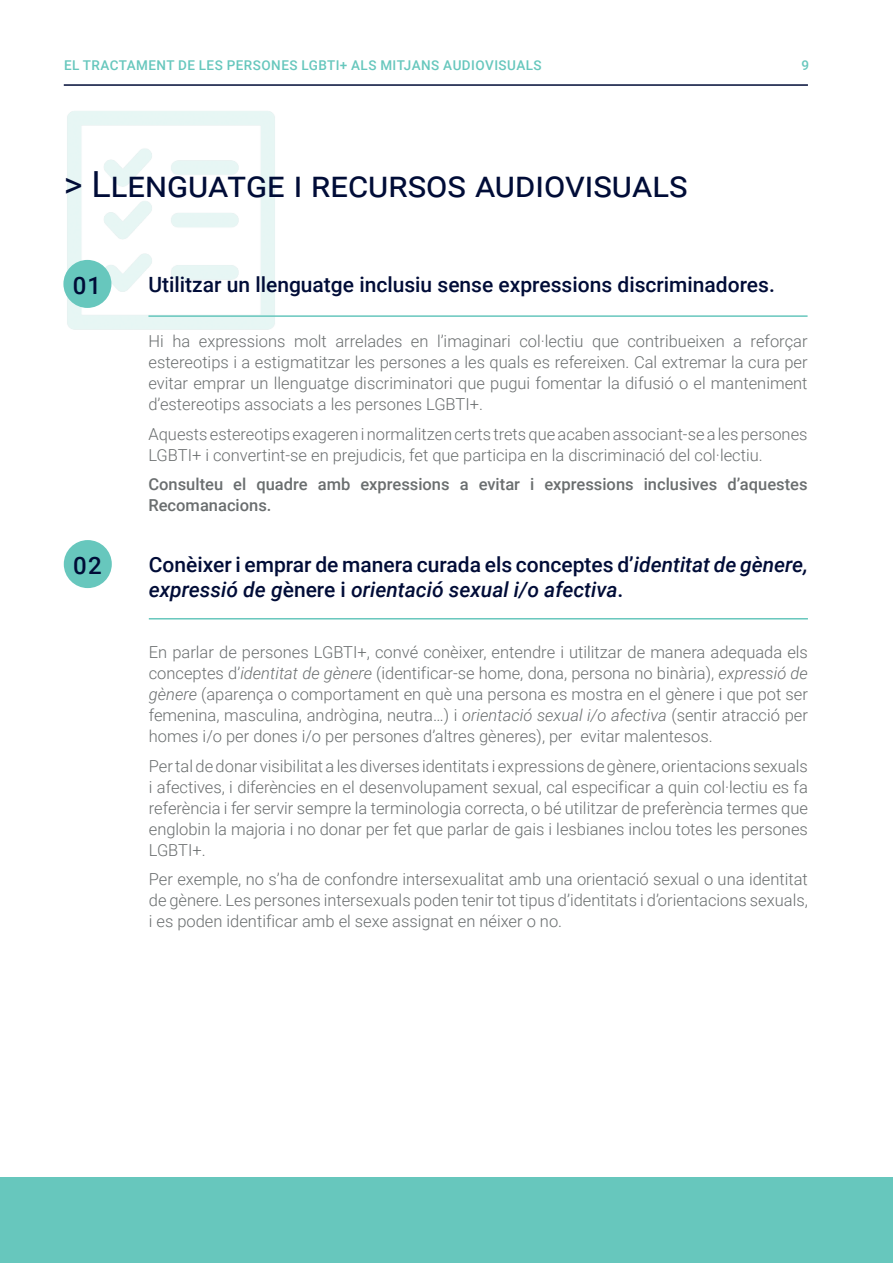
<style>
.page{position:relative;width:893px;height:1263px;background:#fff}
.page>*{position:absolute;margin:0;border:0;box-sizing:border-box;transform-origin:0 0}
.t1{font:36px "Roboto";color:#000c37}
.t2{font:500 24px "Roboto";color:#000c37}
.t3{font:italic 500 21px/25.2px "Roboto";color:#000c37}
.t4{font:500 21px "Roboto";color:#000c37}
.t5{font:300 16.5px/21px "Roboto";color:#6a6e6f;text-align:justify}
.t6{font:500 16.5px/21px "Roboto";color:#6a6e6f}
.t7{font:500 13.5px "Roboto";letter-spacing:.035em;color:#67c7bd}
.s1{font-style:normal}
.s2{font-style:italic}
</style>
<div class="page">
<div style="left:0;top:1178px;width:893px;height:85px;background:#67c7bd"></div>
<hr style="left:64px;top:84px;width:744px;height:2px;background:#000c37">
<img style="left:66px;top:111px;width:209px;height:219px">
<div style="left:64px;top:540px;width:48px;height:48px;background:#67c7bd;border-radius:50%"></div>
<hr style="left:149px;top:618px;width:659px;height:1px;background:#67c7bd">
<div style="left:63px;top:260px;width:48px;height:48px;background:#67c7bd;border-radius:50%"></div>
<hr style="left:148px;top:315px;width:660px;height:2px;background:#67c7bd">
<p class="t7" style="left:64px;top:55px;width:479px">EL TRACTAMENT DE LES PERSONES LGBTI+ ALS MITJANS AUDIOVISUALS</p>
<p class="t7" style="left:801px;top:55px;width:9px">9</p>
<h1 class="t1" style="left:64px;top:159px;width:625px">&gt; Llenguatge i recursos audiovisuals</h1>
<h2 class="t2" style="left:73px;top:269px;width:30px">01</h2>
<p class="t4" style="left:148px;top:270px;width:628px">Utilitzar un llenguatge inclusiu sense expressions discriminadores.</p>
<p class="t5" style="left:148px;top:330px;width:661px">Hi ha expressions molt arrelades en l’imaginari col·lectiu que contribueixen a reforçar estereotips i a estigmatitzar les persones a les quals es refereixen. Cal extremar la cura per evitar emprar un llenguatge discriminatori que pugui fomentar la difusió o el manteniment d’estereotips associats a les persones LGBTI+.</p>
<p class="t5" style="left:148px;top:423px;width:661px">Aquests estereotips exageren i normalitzen certs trets que acaben associant-se a les persones<br>LGBTI+ i convertint-se en prejudicis, fet que participa en la discriminació del col·lectiu.</p>
<p class="t6" style="left:148px;top:473px;width:661px">Consulteu el quadre amb expressions a evitar i expressions inclusives d’aquestes<br>Recomanacions.</p>
<h2 class="t2" style="left:73px;top:549px;width:30px">02</h2>
<p class="t3" style="left:149px;top:551px;width:661px"><span class="s1">Conèixer i emprar de manera curada els conceptes d’</span>identitat de gènere, expressió de g<span class="s1">ènere i</span> orientació sexual i/o afectiva<span class="s1">.</span></p>
<p class="t5" style="left:149px;top:641px;width:661px">En parlar de persones LGBTI+, convé conèixer, entendre i utilitzar de manera adequada els conceptes d’<span class="s2">identitat de gènere</span> (identificar-se home, dona, persona no binària), <span class="s2">expressió de gènere</span> (aparença o comportament en què una persona es mostra en el gènere i que pot ser femenina, masculina, andrògina, neutra…) i <span class="s2">orientació sexual i/o afectiva</span> (sentir atracció per homes i/o per dones i/o per persones d’altres gèneres), per evitar malentesos.</p>
<p class="t5" style="left:149px;top:754px;width:661px">Per tal de donar visibilitat a les diverses identitats i expressions de gènere, orientacions sexuals i afectives, i diferències en el desenvolupament sexual, cal especificar a quin col·lectiu es fa referència i fer servir sempre la terminologia correcta, o bé utilitzar de preferència termes que englobin la majoria i no donar per fet que parlar de gais i lesbianes inclou totes les persones LGBTI+.</p>
<p class="t5" style="left:149px;top:868px;width:661px">Per exemple, no s’ha de confondre intersexualitat amb una orientació sexual o una identitat de gènere. Les persones intersexuals poden tenir tot tipus d’identitats i d’orientacions sexuals, i es poden identificar amb el sexe assignat en néixer o no.</p>
</div>
